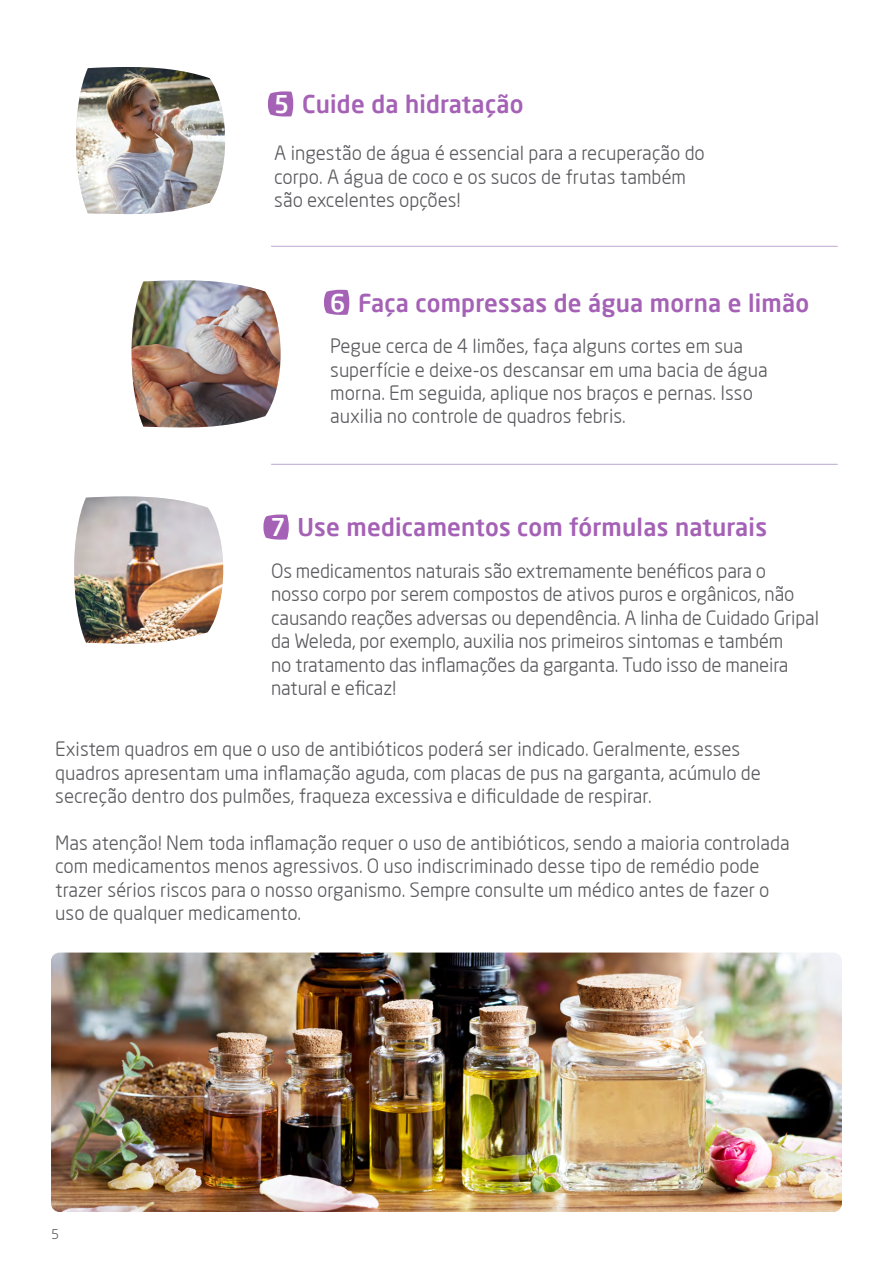
<style>
.page{position:relative;width:893px;height:1263px;background:#fff}
.page>*{position:absolute;margin:0;border:0;box-sizing:border-box;transform-origin:0 0}
.t1{font:700 24px "Neo Sans Weleda";letter-spacing:.01em;color:#a561b6}
.t2{font:19.5px/23.4px "Neo Sans Weleda";color:#5b5b5f}
.t3{font:13.5px "Neo Sans Weleda";color:#5b5b5f}
.s1{color:#fff}
</style>
<div class="page">
<svg style="left:268px;top:91px;width:25px;height:26px"></svg>
<svg style="left:324px;top:290px;width:25px;height:25px"></svg>
<svg style="left:263px;top:514px;width:26px;height:26px"></svg>
<img style="left:76px;top:67px;width:149px;height:148px">
<img style="left:131px;top:280px;width:150px;height:147px">
<img style="left:74px;top:496px;width:150px;height:148px">
<img style="left:51px;top:952px;width:791px;height:260px">
<hr style="left:271px;top:246px;width:567px;height:1px;background:#bca8cf">
<hr style="left:271px;top:464px;width:567px;height:1px;background:#bca8cf">
<p class="t1" style="left:274px;top:89px;width:251px"><span class="s1">5</span> Cuide da hidratação</p>
<p class="t2" style="left:274px;top:141px;width:432px">A ingestão de água é essencial para a recuperação do corpo. A água de coco e os sucos de frutas também são excelentes opções!</p>
<p class="t1" style="left:330px;top:288px;width:480px"><span class="s1">6</span> Faça compressas de água morna e limão</p>
<p class="t2" style="left:330px;top:334px;width:439px">Pegue cerca de 4 limões, faça alguns cortes em sua superfície e deixe-os descansar em uma bacia de água morna. Em seguida, aplique nos braços e pernas. Isso auxilia no controle de quadros febris.</p>
<p class="t1" style="left:271px;top:512px;width:497px"><span class="s1">7</span> Use medicamentos com fórmulas naturais</p>
<p class="t2" style="left:271px;top:559px;width:549px">Os medicamentos naturais são extremamente benéficos para o<br>nosso corpo por serem compostos de ativos puros e orgânicos, não causando reações adversas ou dependência. A linha de Cuidado Gripal da Weleda, por exemplo, auxilia nos primeiros sintomas e também<br>no tratamento das inflamações da garganta. Tudo isso de maneira natural e eficaz!</p>
<p class="t2" style="left:55px;top:737px;width:707px">Existem quadros em que o uso de antibióticos poderá ser indicado. Geralmente, esses quadros apresentam uma inflamação aguda, com placas de pus na garganta, acúmulo de secreção dentro dos pulmões, fraqueza excessiva e dificuldade de respirar.</p>
<p class="t2" style="left:55px;top:831px;width:736px">Mas atenção! Nem toda inflamação requer o uso de antibióticos, sendo a maioria controlada com medicamentos menos agressivos. O uso indiscriminado desse tipo de remédio pode trazer sérios riscos para o nosso organismo. Sempre consulte um médico antes de fazer o uso de qualquer medicamento.</p>
<p class="t3" style="left:51px;top:1226px;width:9px">5</p>
</div>
